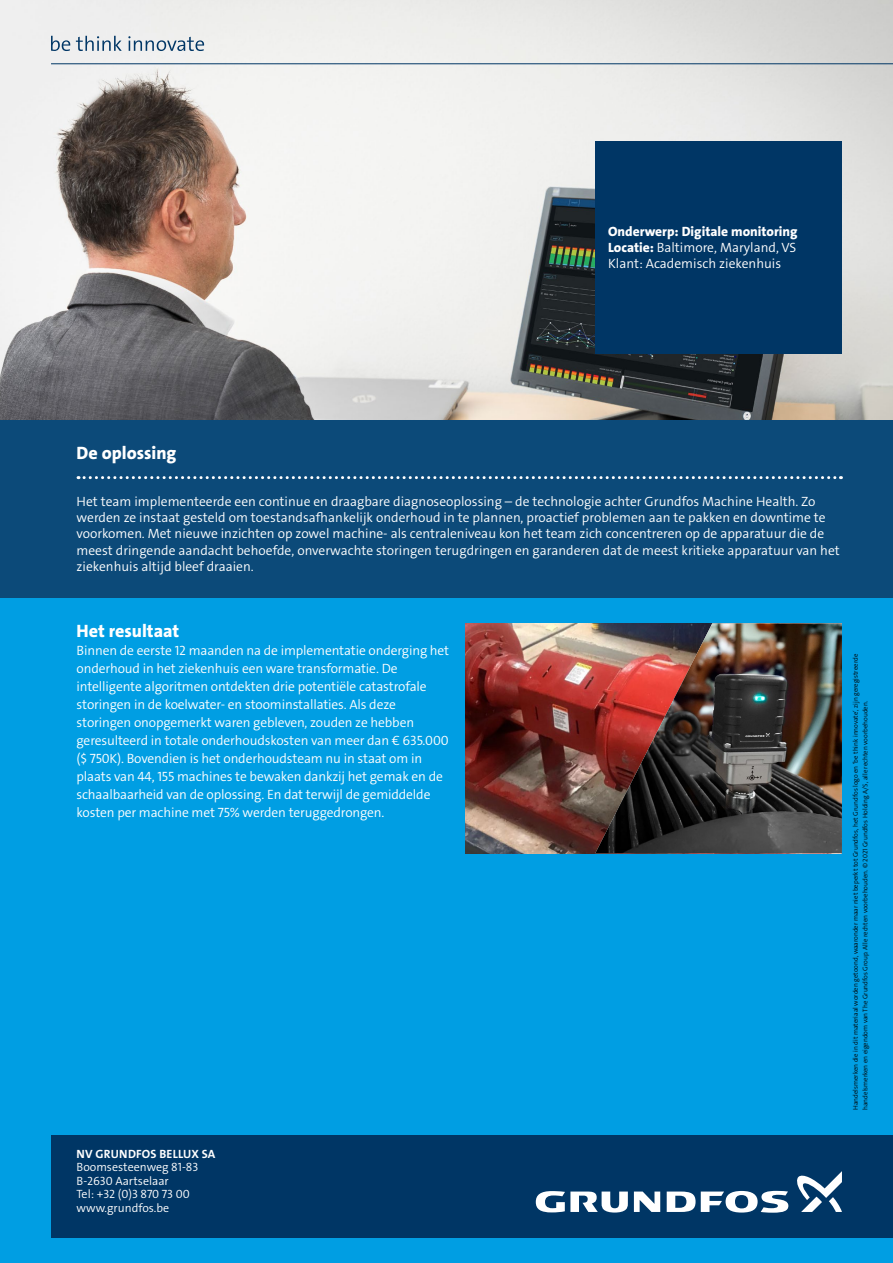
<style>
.page{position:relative;width:893px;height:1263px;background:#fff}
.page>*{position:absolute;margin:0;border:0;box-sizing:border-box;transform-origin:0 0}
.t1{font:18px "Grundfos The Sans V2 OT 8 XB";color:#fff}
.t2{font:13.5px/18px "Grundfos The Sans V2 OT 4 SL";letter-spacing:-.01em;color:#fff}
.t3{font:13.5px "Grundfos The Sans V2 OT 8 XB";color:#fff}
.t4{font:12px/13.5px "Grundfos The Sans V2 OT 4 SL";color:#fff}
.t5{font:12px "Grundfos The Sans V2 OT 7 B";letter-spacing:.015em;color:#fff}
.t6{font:6.75px/9.8px "Grundfos The Sans V2 OT 4 SL";color:#000}
.s1{font-family:"Grundfos The Sans V2 OT 8 XB"}
</style>
<div class="page">
<img style="left:0;top:0;width:893px;height:421px">
<div style="left:0;top:577px;width:893px;height:686px;background:#009ee3"></div>
<div style="left:0;top:421px;width:893px;height:177px;background:#0c4a79"></div>
<svg style="left:78px;top:476px;width:763px;height:3px"></svg>
<div style="left:51px;top:1135px;width:842px;height:102px;background:#003665"></div>
<hr style="left:51px;top:63px;width:842px;height:1px;background:#003665">
<svg style="left:634px;top:1191px;width:26px;height:21px"></svg>
<svg style="left:536px;top:1191px;width:92px;height:21px"></svg>
<svg style="left:667px;top:1191px;width:121px;height:22px"></svg>
<svg style="left:797px;top:1171px;width:45px;height:41px"></svg>
<svg style="left:51px;top:36px;width:19px;height:15px"></svg>
<svg style="left:76px;top:36px;width:46px;height:15px"></svg>
<svg style="left:128px;top:36px;width:76px;height:15px"></svg>
<div style="left:595px;top:141px;width:247px;height:212px;background:#003665"></div>
<img style="left:466px;top:623px;width:129px;height:230px">
<img style="left:595px;top:623px;width:247px;height:230px">
<p class="t3" style="left:608px;top:223px;width:191px">Onderwerp: Digitale monitoring</p>
<p class="t2" style="left:608px;top:239px;width:190px;line-height:16.2px"><span class="s1">Locatie:</span> Baltimore, Maryland, VS<br>Klant: Academisch ziekenhuis</p>
<h1 class="t1" style="left:77px;top:442px;width:101px">De oplossing</h1>
<p class="t2" style="left:77px;top:493px;width:765px;line-height:16.2px">Het team implementeerde een continue en draagbare diagnoseoplossing – de technologie achter Grundfos Machine Health. Zo werden ze instaat gesteld om toestandsafhankelijk onderhoud in te plannen, proactief problemen aan te pakken en downtime te voorkomen. Met nieuwe inzichten op zowel machine- als centraleniveau kon het team zich concentreren op de apparatuur die de meest dringende aandacht behoefde, onverwachte storingen terugdringen en garanderen dat de meest kritieke apparatuur van het ziekenhuis altijd bleef draaien.</p>
<h1 class="t1" style="left:77px;top:619px;width:104px">Het resultaat</h1>
<p class="t2" style="left:77px;top:641px;width:374px">Binnen de eerste 12 maanden na de implementatie onderging het onderhoud in het ziekenhuis een ware transformatie. De intelligente algoritmen ontdekten drie potentiële catastrofale storingen in de koelwater- en stoominstallaties. Als deze storingen onopgemerkt waren gebleven, zouden ze hebben geresulteerd in totale onderhoudskosten van meer dan € 635.000 ($ 750K). Bovendien is het onderhoudsteam nu in staat om in plaats van 44, 155 machines te bewaken dankzij het gemak en de schaalbaarheid van de oplossing. En dat terwijl de gemiddelde kosten per machine met 75% werden teruggedrongen.</p>
<p class="t5" style="left:77px;top:1146px;width:140px">NV GRUNDFOS BELLUX SA</p>
<p class="t4" style="left:77px;top:1161px;width:123px">Boomsesteenweg 81-83<br>B-2630 Aartselaar<br>Tel: +32 (0)3 870 73 00 www.grundfos.be</p>
<p class="t6" style="left:851px;top:1110px;width:457px;rotate:-90deg">Handelsmerken die in dit materiaal worden getoond, waaronder maar niet beperkt tot Grundfos, het Grundfos logo en ‘be think innovate‘, zijn geregistreerde handelsmerken en eigendom van The Grundfos Group. Alle rechten voorbehouden. © 2021 Grundfos Holding A/S, alle rechten voorbehouden.</p>
</div>
